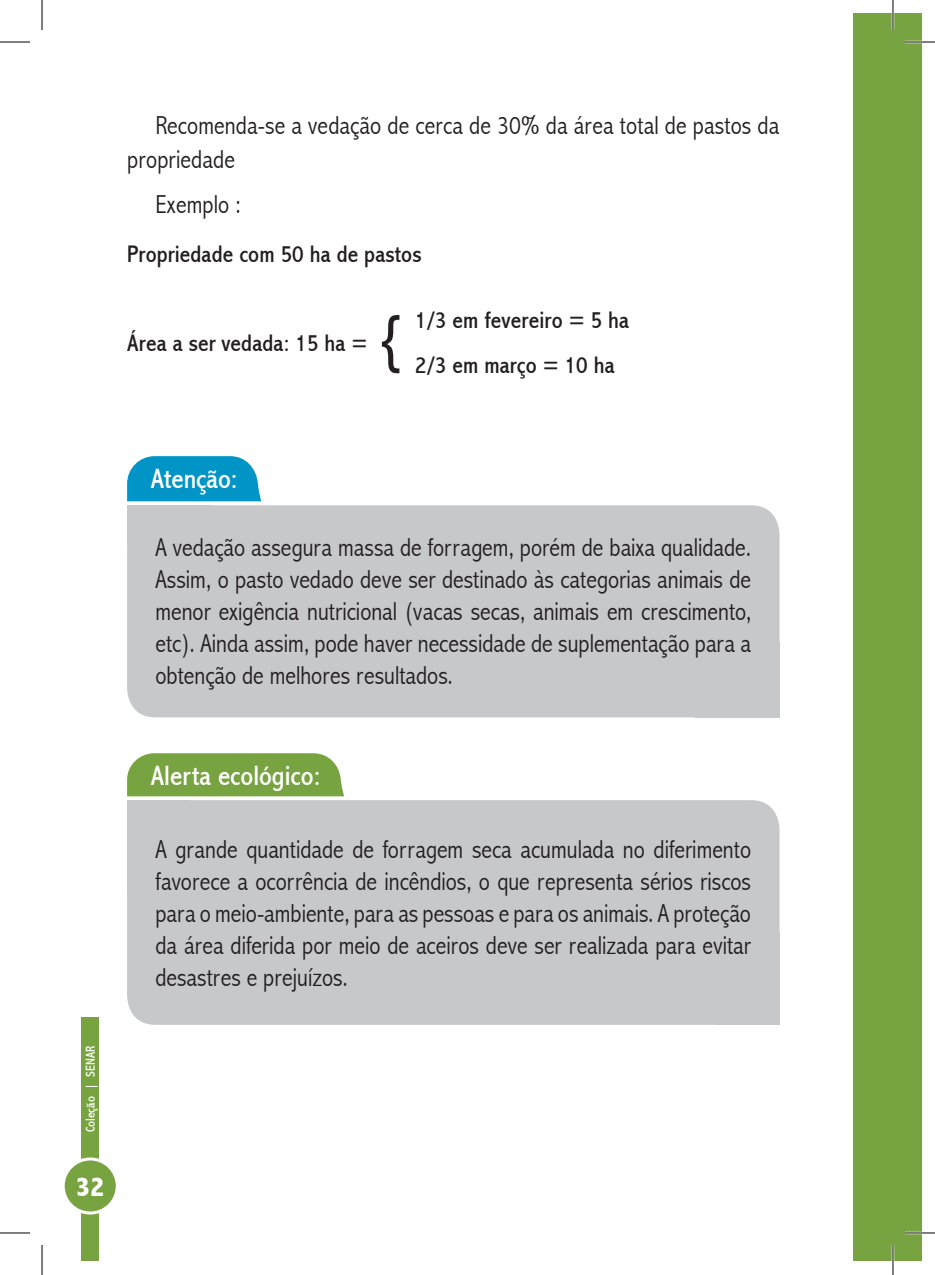
<style>
.page{position:relative;width:935px;height:1275px;background:#fff}
.page>*{position:absolute;margin:0;border:0;box-sizing:border-box;transform-origin:0 0}
.t1{font:condensed 62px "Abadi";color:#231f20}
.t2{font:condensed 28px "Abadi";color:#fff}
.t3{font:800 condensed 28px "Abadi";color:#fff}
.t4{font:300 condensed 26px/32px "Abadi";color:#231f20;text-align:justify}
.t5{font:condensed 24px/44px "Abadi";letter-spacing:.005em;color:#231f20}
.t6{font:condensed 13px "Abadi";color:#fff}
</style>
<div class="page">
<div style="left:853px;top:14px;width:39px;height:1247px;background:#78a341"></div>
<div style="left:892px;top:14px;width:29px;height:1247px;background:#78a341"></div>
<div style="left:82px;top:1017px;width:17px;height:244px;background:#78a341"></div>
<div style="left:63px;top:1159px;width:54px;height:54px;background:#78a341;border-radius:50%"></div>
<div style="left:62px;top:1157px;width:57px;height:57px;border:3px solid #fff;border-radius:50%"></div>
<svg style="left:127px;top:456px;width:134px;height:45px;background:#149dca"></svg>
<div style="left:127px;top:505px;width:85px;height:40px;background:#c7c8ca"></div>
<div style="left:127px;top:505px;width:652px;height:212px;background:#c7c8ca;border-radius:28px"></div>
<div style="left:694px;top:642px;width:85px;height:75px;background:#c7c8ca"></div>
<svg style="left:127px;top:753px;width:217px;height:43px;background:#7fa74a"></svg>
<div style="left:127px;top:800px;width:652px;height:224px;background:#c7c8ca;border-radius:28px"></div>
<div style="left:127px;top:800px;width:63px;height:94px;background:#c7c8ca"></div>
<div style="left:716px;top:931px;width:63px;height:93px;background:#c7c8ca"></div>
<hr style="left:904px;top:41px;width:30px;height:2px;background:#fff">
<hr style="left:904px;top:1231px;width:30px;height:3px;background:#fff">
<hr style="left:891px;top:0;width:3px;height:30px;background:#fff">
<hr style="left:891px;top:1245px;width:3px;height:30px;background:#fff">
<hr style="left:0;top:42px;width:30px;height:1px;background:#000">
<hr style="left:904px;top:42px;width:30px;height:1px;background:#000">
<hr style="left:0;top:1232px;width:30px;height:1px;background:#000">
<hr style="left:904px;top:1232px;width:30px;height:1px;background:#000">
<hr style="left:42px;top:0;width:1px;height:30px;background:#000">
<hr style="left:42px;top:1245px;width:1px;height:30px;background:#000">
<hr style="left:892px;top:0;width:1px;height:30px;background:#000">
<hr style="left:892px;top:1245px;width:1px;height:30px;background:#000">
<p class="t4" style="left:127px;top:108px;width:653px;line-height:34px;text-indent:28px">Recomenda-se a vedação de cerca de 30% da área total de pastos da propriedade</p>
<p class="t4" style="left:155px;top:188px;width:87px">Exemplo :</p>
<p class="t5" style="left:127px;top:233px;width:296px">Propriedade com 50 ha de pastos</p>
<p class="t5" style="left:127px;top:321px;width:242px">Área a ser vedada: 15 ha =</p>
<h1 class="t1" style="left:380px;top:301px;width:22px">{</h1>
<p class="t5" style="left:415px;top:299px;width:215px">1/3 em fevereiro = 5 ha<br>2/3 em março = 10 ha</p>
<p class="t6" style="left:83px;top:1132px;width:88px;rotate:-90deg">Coleção | SENAR</p>
<p class="t3" style="left:76px;top:1170px;width:30px">32</p>
<p class="t2" style="left:151px;top:463px;width:88px">Atenção:</p>
<p class="t4" style="left:155px;top:531px;width:597px">A vedação assegura massa de forragem, porém de baixa qualidade.<br>Assim, o pasto vedado deve ser destinado às categorias animais de menor exigência nutricional (vacas secas, animais em crescimento, etc). Ainda assim, pode haver necessidade de suplementação para a obtenção de melhores resultados.</p>
<p class="t2" style="left:151px;top:759px;width:171px">Alerta ecológico:</p>
<p class="t4" style="left:155px;top:833px;width:597px">A grande quantidade de forragem seca acumulada no diferimento favorece a ocorrência de incêndios, o que representa sérios riscos para o meio-ambiente, para as pessoas e para os animais. A proteção da área diferida por meio de aceiros deve ser realizada para evitar desastres e prejuízos.</p>
</div>
